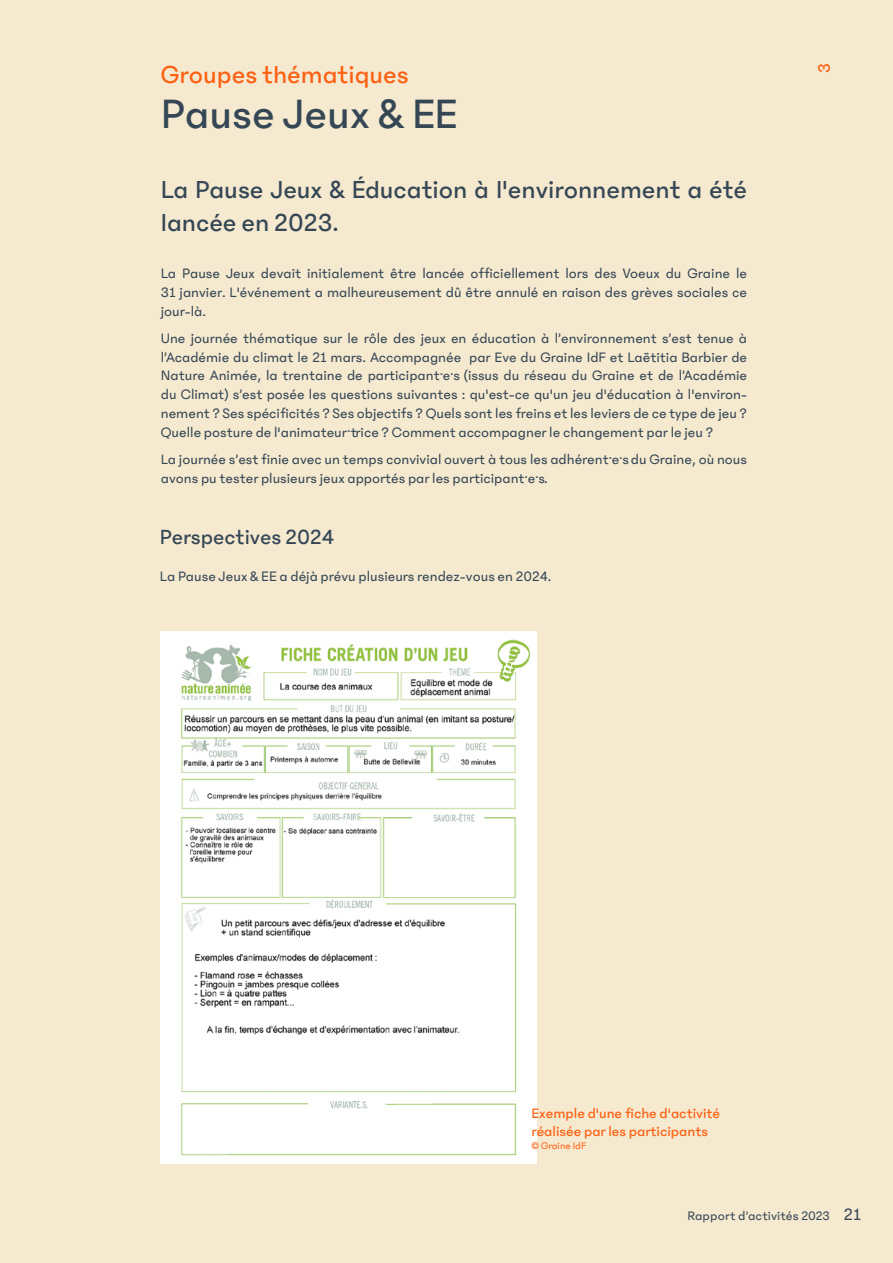
<style>
.page{position:relative;width:893px;height:1263px;background:#f5e9cf}
.page>*{position:absolute;margin:0;border:0;box-sizing:border-box;transform-origin:0 0}
.t1{font:45px "Phantom Sans 0.6 Book Graine";color:#354755}
.t2{font:27px/32.4px "Phantom Sans 0.6 Book Graine";color:#354755}
.t3{font:27px "Phantom Sans 0.6 Book Graine";color:#fd6114}
.t4{font:22.5px "Phantom Sans 0.6 Book Graine";color:#354755}
.t5{font:18px "Phantom Sans 0.6 Book Graine";color:#fd6114}
.t6{font:15px/18.8px "Phantom Sans 0.6";color:#354755;text-align:justify}
.t7{font:15px/18px "Phantom Sans 0.6";color:#fd6114}
.t8{font:13.5px "Phantom Sans 0.6";letter-spacing:.01em;color:#354755}
.t9{font:10.5px "Phantom Sans 0.6";color:#fd6114}
.s1{font-size:18px}
</style>
<div class="page">
<img style="left:161px;top:631px;width:376px;height:532px">
<h2 class="t3" style="left:161px;top:59px;width:249px">Groupes thématiques</h2>
<h1 class="t1" style="left:161px;top:87px;width:298px">Pause Jeux &amp; EE</h1>
<h2 class="t2" style="left:161px;top:176px;width:588px">La Pause Jeux &amp; Éducation à l'environnement a été lancée en 2023.</h2>
<p class="t6" style="left:161px;top:264px;width:588px">La Pause Jeux devait initialement être lancée officiellement lors des Voeux du Graine le 31 janvier. L'événement a malheureusement dû être annulé en raison des grèves sociales ce jour-là.</p>
<p class="t6" style="left:161px;top:329px;width:588px">Une journée thématique sur le rôle des jeux en éducation à l’environnement s’est tenue à l’Académie du climat le 21 mars. Accompagnée par Eve du Graine IdF et Laëtitia Barbier de Nature Animée, la trentaine de participant·e·s (issus du réseau du Graine et de l’Académie du Climat) s’est posée les questions suivantes : qu'est-ce qu'un jeu d'éducation à l'environ&shy;nement ? Ses spécificités ? Ses objectifs ? Quels sont les freins et les leviers de ce type de jeu ?<br>Quelle posture de l'animateur·trice ? Comment accompagner le changement par le jeu ?</p>
<p class="t6" style="left:161px;top:450px;width:588px">La journée s’est finie avec un temps convivial ouvert à tous les adhérent·e·s du Graine, où nous avons pu tester plusieurs jeux apportés par les participant·e·s.</p>
<h3 class="t4" style="left:160px;top:523px;width:176px">Perspectives 2024</h3>
<p class="t6" style="left:160px;top:567px;width:393px">La Pause Jeux &amp; EE a déjà prévu plusieurs rendez-vous en 2024.</p>
<p class="t5" style="left:813px;top:73px;width:11px;rotate:-90deg">3</p>
<p class="t7" style="left:531px;top:1104px;width:190px">Exemple d'une fiche d'activité réalisée par les participants</p>
<p class="t9" style="left:531px;top:1139px;width:56px">© Graine IdF</p>
<p class="t8" style="left:687px;top:1208px;width:175px">Rapport d’activités 2023 <span class="s1">21</span></p>
</div>
